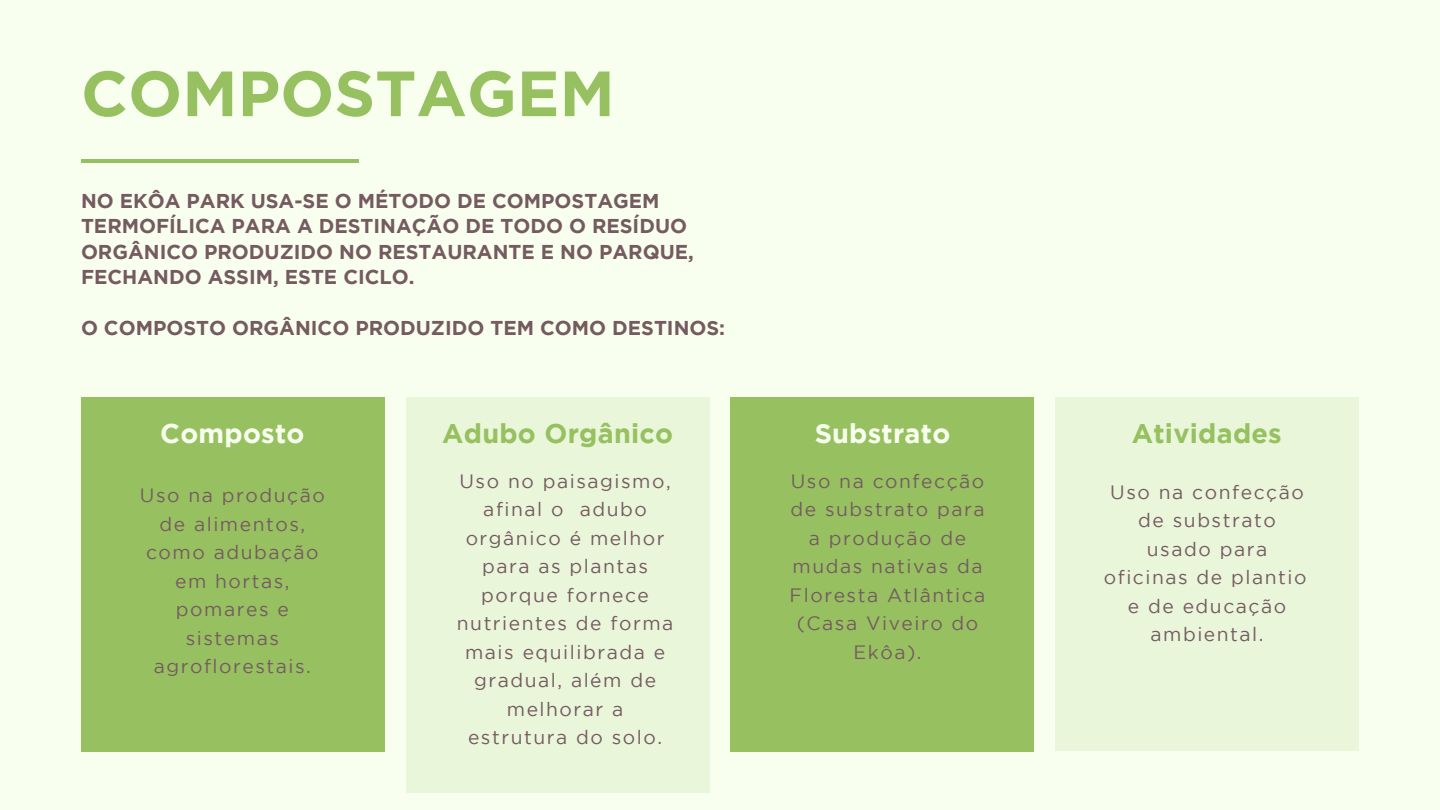
<style>
.page{position:relative;width:1440px;height:810px;background:#f8ffef}
.page>*{position:absolute;margin:0;border:0;box-sizing:border-box;transform-origin:0 0}
.t1{font:700 63.8px "Gotham";color:#97c160}
.t2{font:700 27px "Gotham";letter-spacing:.01em;color:#97c160}
.t3{font:700 27px "Gotham";letter-spacing:.01em;color:#f8ffef}
.t4{font:700 20px/25.5px "Gotham";color:#755b60}
.t5{font:19.2px/28.5px "Gotham";letter-spacing:.08em;color:#755b60;text-align:center}
</style>
<div class="page">
<hr style="left:81px;top:160px;width:277px;height:3px;background:#97c160">
<div style="left:1056px;top:397px;width:303px;height:354px;background:#e9f6da"></div>
<div style="left:81px;top:397px;width:304px;height:354px;background:#97c160"></div>
<div style="left:406px;top:397px;width:304px;height:395px;background:#e9f6da"></div>
<div style="left:731px;top:397px;width:303px;height:354px;background:#97c160"></div>
<h1 class="t1" style="left:81px;top:70px;width:535px">COMPOSTAGEM</h1>
<p class="t4" style="left:81px;top:189px;width:614px">NO EKÔA PARK USA-SE O MÉTODO DE COMPOSTAGEM TERMOFÍLICA PARA A DESTINAÇÃO DE TODO O RESÍDUO ORGÂNICO PRODUZIDO NO RESTAURANTE E NO PARQUE, FECHANDO ASSIM, ESTE CICLO.</p>
<p class="t4" style="left:81px;top:317px;width:646px">O COMPOSTO ORGÂNICO PRODUZIDO TEM COMO DESTINOS:</p>
<h2 class="t3" style="left:160px;top:424px;width:146px">Composto</h2>
<p class="t5" style="left:140px;top:483px;width:186px">Uso na produção de alimentos, como adubação em hortas, pomares e sistemas agroflorestais.</p>
<h2 class="t2" style="left:442px;top:424px;width:232px">Adubo Orgânico</h2>
<p class="t5" style="left:457px;top:468px;width:218px">Uso no paisagismo, afinal o adubo orgânico é melhor para as plantas porque fornece nutrientes de forma mais equilibrada e gradual, além de melhorar a estrutura do solo.</p>
<h2 class="t3" style="left:815px;top:424px;width:137px">Substrato</h2>
<p class="t5" style="left:790px;top:468px;width:197px">Uso na confecção de substrato para a produção de mudas nativas da<br>Floresta Atlântica (Casa Viveiro do<br>Ekôa).</p>
<h2 class="t2" style="left:1132px;top:424px;width:152px">Atividades</h2>
<p class="t5" style="left:1104px;top:479px;width:204px">Uso na confecção de substrato usado para oficinas de plantio e de educação ambiental.</p>
</div>
